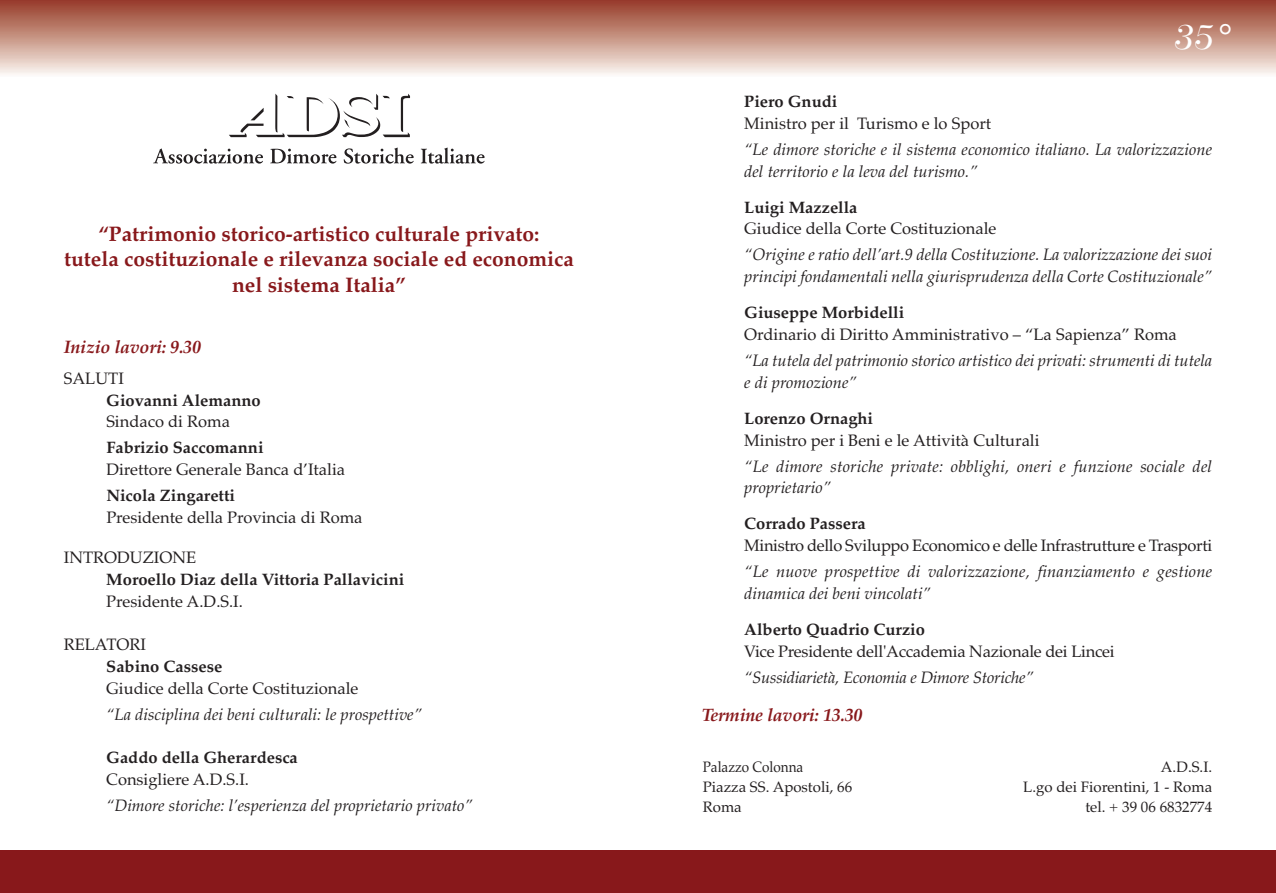
<style>
.page{position:relative;width:1276px;height:893px;background:#fff}
.page>*{position:absolute;margin:0;border:0;box-sizing:border-box;transform-origin:0 0}
.t1{font:37.5px "Bellevue";color:#fff}
.t2{font:700 21px/25.7px "Palatino";color:#88181b;text-align:center}
.t3{font:italic 700 18px "Palatino";letter-spacing:-.015em;color:#88181b}
.t4{font:italic 16.5px/21.8px "Palatino";color:#231f20}
.t5{font:16.5px "Palatino";color:#231f20}
.t6{font:700 16.5px "Palatino";color:#231f20}
.t7{font:16.5px "Palatino";letter-spacing:-.02em;color:#231f20}
.t8{font:15px/19.8px "Palatino";color:#231f20;text-align:right}
.t9{font:15px/19.8px "Palatino";color:#231f20;scale:.9 1}
.s1{font-family:"Times"}
</style>
<div class="page">
<img style="left:0;top:0;width:1276px;height:74px">
<svg style="left:229px;top:94px;width:181px;height:43px"></svg>
<svg style="left:153px;top:148px;width:110px;height:16px"></svg>
<svg style="left:270px;top:149px;width:66px;height:15px"></svg>
<svg style="left:344px;top:148px;width:70px;height:16px"></svg>
<svg style="left:421px;top:148px;width:63px;height:16px"></svg>
<div style="left:0;top:850px;width:1276px;height:43px;background:#88181b"></div>
<p class="t2" style="left:64px;top:223px;width:511px">“Patrimonio storico-artistico culturale privato:<br>tutela costituzionale e rilevanza sociale ed economica nel sistema Italia”</p>
<p class="t3" style="left:64px;top:336px;width:139px">Inizio lavori: 9.30</p>
<p class="t5" style="left:64px;top:367px;width:62px">SALUTI</p>
<p class="t6" style="left:106px;top:390px;width:156px">Giovanni Alemanno</p>
<p class="t5" style="left:106px;top:411px;width:125px">Sindaco di Roma</p>
<p class="t6" style="left:106px;top:438px;width:159px">Fabrizio Saccomanni</p>
<p class="t5" style="left:106px;top:459px;width:240px">Direttore Generale Banca d’Italia</p>
<p class="t6" style="left:106px;top:485px;width:130px">Nicola Zingaretti</p>
<p class="t5" style="left:106px;top:507px;width:258px">Presidente della Provincia di Roma</p>
<p class="t5" style="left:64px;top:547px;width:134px">INTRODUZIONE</p>
<p class="t6" style="left:106px;top:569px;width:299px">Moroello Diaz della Vittoria Pallavicini</p>
<p class="t5" style="left:106px;top:590px;width:138px">Presidente A.D.S.I.</p>
<p class="t5" style="left:64px;top:634px;width:84px">RELATORI</p>
<p class="t6" style="left:106px;top:656px;width:117px">Sabino Cassese</p>
<p class="t5" style="left:106px;top:677px;width:253px">Giudice della Corte Costituzionale</p>
<p class="t4" style="left:106px;top:705px;width:317px">“La disciplina dei beni culturali: le prospettive”</p>
<p class="t6" style="left:106px;top:747px;width:193px">Gaddo della Gherardesca</p>
<p class="t5" style="left:106px;top:769px;width:144px">Consigliere A.D.S.I.</p>
<p class="t4" style="left:106px;top:796px;width:368px">“Dimore storiche: l’esperienza del proprietario privato”</p>
<h1 class="t1" style="left:1170px;top:16px;width:65px">35 <span class="s1">°</span></h1>
<p class="t6" style="left:744px;top:91px;width:95px">Piero Gnudi</p>
<p class="t5" style="left:744px;top:112px;width:248px">Ministro per il Turismo e lo Sport</p>
<p class="t4" style="left:744px;top:140px;width:469px">“Le dimore storiche e il sistema economico italiano. La valorizzazione del territorio e la leva del turismo.”</p>
<p class="t6" style="left:744px;top:197px;width:115px">Luigi Mazzella</p>
<p class="t5" style="left:744px;top:218px;width:254px">Giudice della Corte Costituzionale</p>
<p class="t4" style="left:744px;top:246px;width:469px">“Origine e ratio dell’art.9 della Costituzione. La valorizzazione dei suoi principi fondamentali nella giurisprudenza della Corte Costituzionale”</p>
<p class="t6" style="left:744px;top:302px;width:161px">Giuseppe Morbidelli</p>
<p class="t5" style="left:744px;top:324px;width:434px">Ordinario di Diritto Amministrativo – “La Sapienza” Roma</p>
<p class="t4" style="left:744px;top:351px;width:469px">“La tutela del patrimonio storico artistico dei privati: strumenti di tutela e di promozione”</p>
<p class="t6" style="left:744px;top:408px;width:130px">Lorenzo Ornaghi</p>
<p class="t5" style="left:744px;top:429px;width:297px">Ministro per i Beni e le Attività Culturali</p>
<p class="t4" style="left:744px;top:457px;width:469px">“Le dimore storiche private: obblighi, oneri e funzione sociale del proprietario”</p>
<p class="t6" style="left:744px;top:513px;width:123px">Corrado Passera</p>
<p class="t7" style="left:744px;top:535px;width:469px">Ministro dello Sviluppo Economico e delle Infrastrutture e Trasporti</p>
<p class="t4" style="left:744px;top:562px;width:469px">“Le nuove prospettive di valorizzazione, finanziamento e gestione dinamica dei beni vincolati”</p>
<p class="t6" style="left:744px;top:619px;width:182px">Alberto Quadrio Curzio</p>
<p class="t5" style="left:744px;top:640px;width:372px">Vice Presidente dell'Accademia Nazionale dei Lincei</p>
<p class="t4" style="left:744px;top:668px;width:291px">“Sussidiarietà, Economia e Dimore Storiche”</p>
<p class="t3" style="left:702px;top:704px;width:162px">Termine lavori: 13.30</p>
<p class="t9" style="left:703px;top:758px;width:168px">Palazzo Colonna<br>Piazza SS. Apostoli, 66<br>Roma</p>
<p class="t8" style="left:1023px;top:758px;width:190px">A.D.S.I.<br>L.go dei Fiorentini, 1 - Roma tel. + 39 06 6832774</p>
</div>
